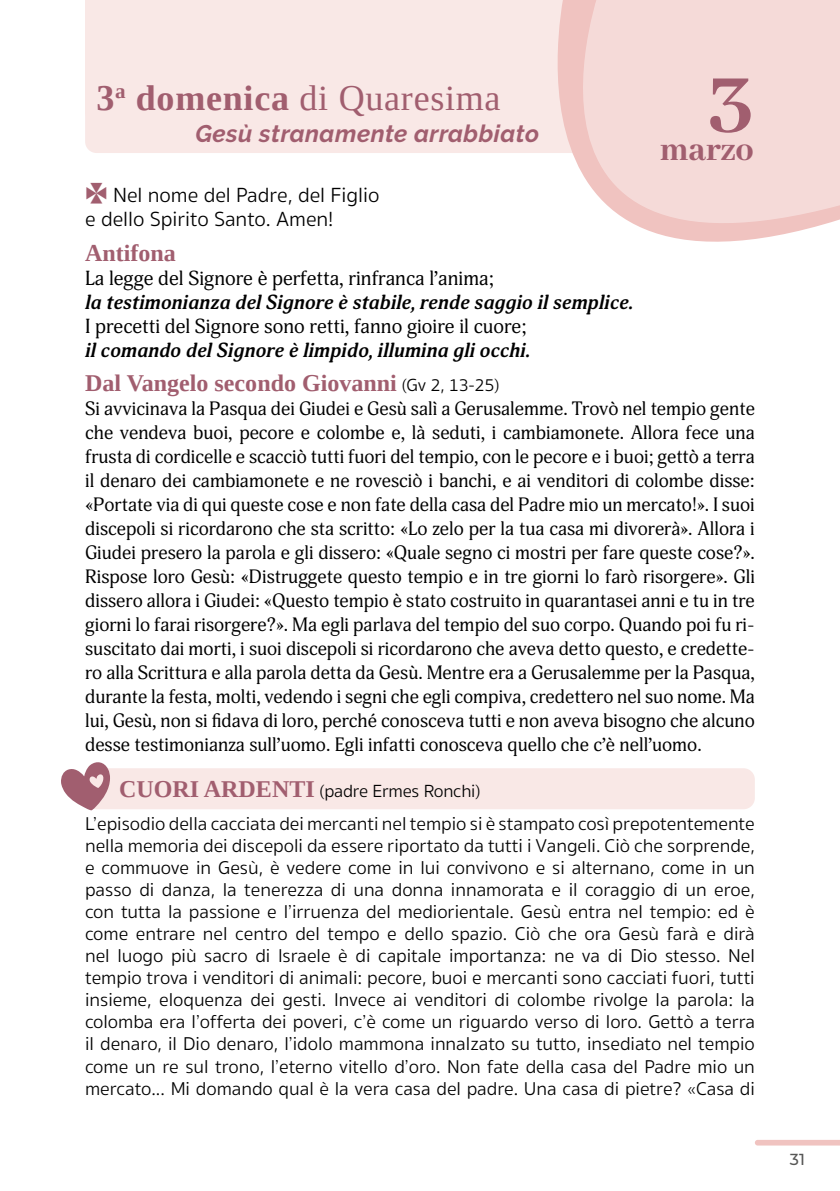
<style>
.page{position:relative;width:840px;height:1191px;background:#fff}
.page>*{position:absolute;margin:0;border:0;box-sizing:border-box;transform-origin:0 0}
.t1{font:800 89.6px "Abhaya Libre";color:#a15e6f}
.t2{font:36px "Liberation Serif";letter-spacing:.02em;color:#a15e6f}
.t3{font:800 36px "Abhaya Libre";color:#a15e6f}
.t4{font:700 24px "Liberation Serif";color:#a15e6f}
.t5{font:italic 700 24px "Raleway";letter-spacing:.02em;color:#a15e6f}
.t6{font:300 21px/24px "Sukhumvit Set";color:#000}
.t7{font:italic 700 20px "Adonis";color:#000}
.t8{font:20px "Adonis";color:#000}
.t9{font:19px/24px "Adonis";color:#000;text-align:justify}
.t10{font:300 19px/22px "Sukhumvit Set";color:#000;text-align:justify}
.t11{font:300 18px "Sukhumvit Set";letter-spacing:-.01em;color:#000}
.t12{font:500 16px "Montserrat";color:#575756}
.s1{font-weight:700}
.s2{font-family:"Apple SD Gothic Neo";font-weight:200;font-size:27.2px;color:#a15e6f}
.s3{font-family:"Sukhumvit Set";font-weight:300;font-size:18px;color:#000}
.s4{font-family:"Liberation Serif";font-weight:700;font-size:24px;color:#a15e6f}
</style>
<div class="page">
<div style="left:85px;top:0;width:394px;height:153px;background:#f9e8e6"></div>
<svg style="left:479px;top:0;width:342px;height:242px;fill:#f9e8e6"></svg>
<svg style="left:564px;top:0;width:275px;height:225px;background:#f4d8d6"></svg>
<div style="left:85px;top:768px;width:669px;height:41px;background:#f9e8e6;border-radius:11px"></div>
<svg style="left:61px;top:762px;width:49px;height:48px"></svg>
<svg style="left:755px;top:1140px;width:84px;height:5px"></svg>
<h2 class="t2" style="left:96px;top:75px;width:405px"><span class="s1">3</span><sup>a</sup> <span class="s1">domenica</span> di Quaresima</h2>
<p class="t5" style="left:195px;top:119px;width:345px">Gesù stranamente arrabbiato</p>
<h1 class="t1" style="left:706px;top:50px;width:49px">3</h1>
<h2 class="t3" style="left:660px;top:129px;width:95px">marzo</h2>
<p class="t6" style="left:85px;top:184px;width:295px"><span class="s2">✠</span> Nel nome del Padre, del Figlio e dello Spirito Santo. Amen!</p>
<p class="t4" style="left:85px;top:236px;width:92px">Antifona</p>
<p class="t8" style="left:85px;top:266px;width:410px">La legge del Signore è perfetta, rinfranca l’anima;</p>
<p class="t7" style="left:85px;top:290px;width:549px">la testimonianza del Signore è stabile, rende saggio il semplice.</p>
<p class="t8" style="left:85px;top:314px;width:442px">I precetti del Signore sono retti, fanno gioire il cuore;</p>
<p class="t7" style="left:85px;top:338px;width:446px">il comando del Signore è limpido, illumina gli occhi.</p>
<p class="t4" style="left:85px;top:367px;width:416px">Dal Vangelo secondo Giovanni <span class="s3">(Gv 2, 13-25)</span></p>
<p class="t9" style="left:85px;top:397px;width:671px">Si avvicinava la Pasqua dei Giudei e Gesù salì a Gerusalemme. Trovò nel tempio gente che vendeva buoi, pecore e colombe e, là seduti, i cambiamonete. Allora fece una frusta di cordicelle e scacciò tutti fuori del tempio, con le pecore e i buoi; gettò a terra il denaro dei cambiamonete e ne rovesciò i banchi, e ai venditori di colombe disse: «Portate via di qui queste cose e non fate della casa del Padre mio un mercato!». I suoi discepoli si ricordarono che sta scritto: «Lo zelo per la tua casa mi divorerà». Allora i Giudei presero la parola e gli dissero: «Quale segno ci mostri per fare queste cose?».<br>Rispose loro Gesù: «Distruggete questo tempio e in tre giorni lo farò risorgere». Gli dissero allora i Giudei: «Questo tempio è stato costruito in quarantasei anni e tu in tre giorni lo farai risorgere?». Ma egli parlava del tempio del suo corpo. Quando poi fu ri&shy;suscitato dai morti, i suoi discepoli si ricordarono che aveva detto questo, e credette&shy;ro alla Scrittura e alla parola detta da Gesù. Mentre era a Gerusalemme per la Pasqua, durante la festa, molti, vedendo i segni che egli compiva, credettero nel suo nome. Ma lui, Gesù, non si fidava di loro, perché conosceva tutti e non aveva bisogno che alcuno desse testimonianza sull’uomo. Egli infatti conosceva quello che c’è nell’uomo.</p>
<p class="t11" style="left:119px;top:778px;width:363px"><span class="s4">CUORI ARDENTI</span> (padre Ermes Ronchi)</p>
<p class="t10" style="left:85px;top:813px;width:671px">L’episodio della cacciata dei mercanti nel tempio si è stampato così prepotentemente nella memoria dei discepoli da essere riportato da tutti i Vangeli. Ciò che sorprende, e commuove in Gesù, è vedere come in lui convivono e si alternano, come in un passo di danza, la tenerezza di una donna innamorata e il coraggio di un eroe, con tutta la passione e l’irruenza del mediorientale. Gesù entra nel tempio: ed è come entrare nel centro del tempo e dello spazio. Ciò che ora Gesù farà e dirà nel luogo più sacro di Israele è di capitale importanza: ne va di Dio stesso. Nel tempio trova i venditori di animali: pecore, buoi e mercanti sono cacciati fuori, tutti insieme, eloquenza dei gesti. Invece ai venditori di colombe rivolge la parola: la colomba era l’offerta dei poveri, c’è come un riguardo verso di loro. Gettò a terra il denaro, il Dio denaro, l’idolo mammona innalzato su tutto, insediato nel tempio come un re sul trono, l’eterno vitello d’oro. Non fate della casa del Padre mio un mercato... Mi domando qual è la vera casa del padre. Una casa di pietre? «Casa di</p>
<p class="t12" style="left:789px;top:1148px;width:17px">31</p>
</div>
